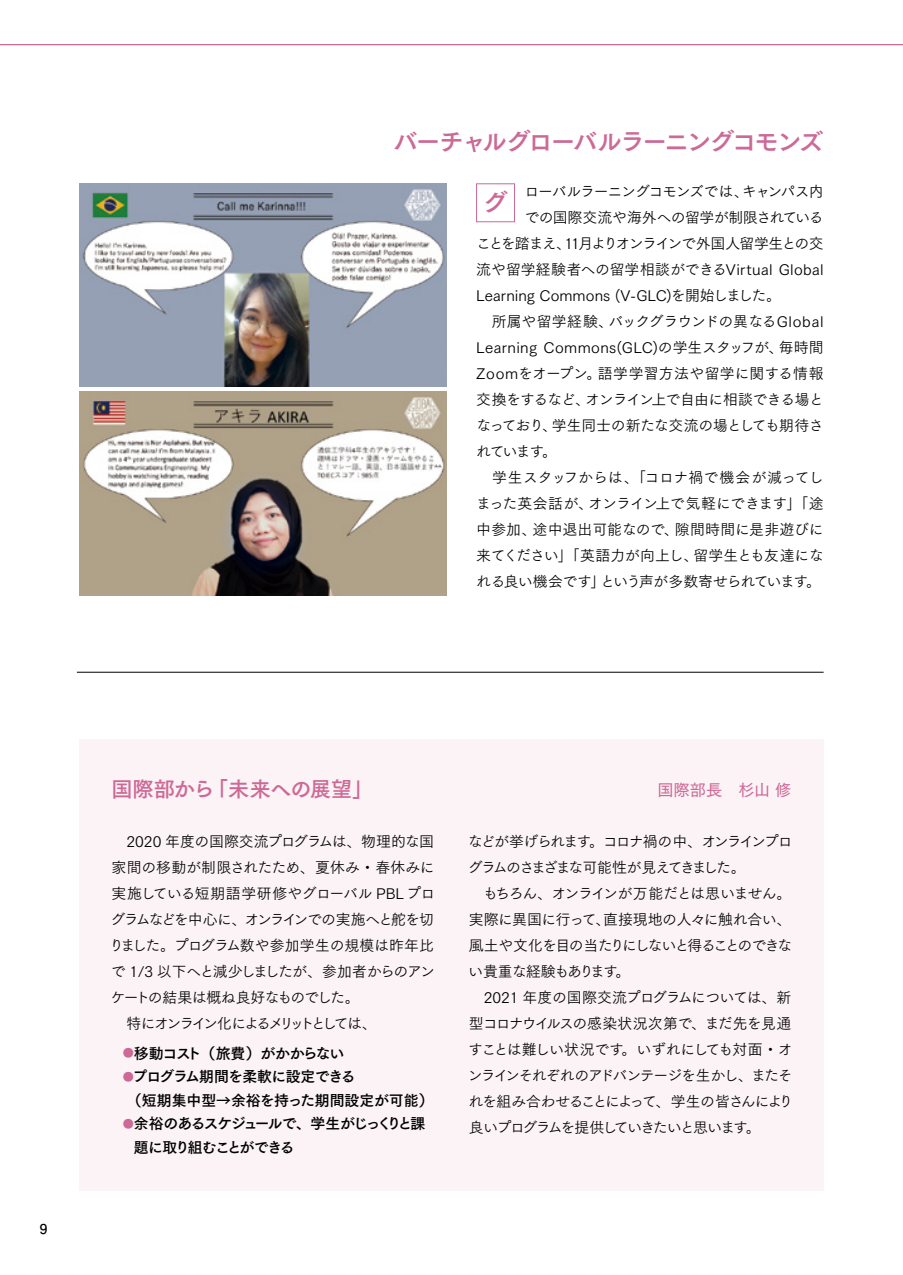
<style>
.page{position:relative;width:903px;height:1275px;background:#fff}
.page>*{position:absolute;margin:0;border:0;box-sizing:border-box;transform-origin:0 0}
.t1{font:24.85px "Tsuku Go Pro B";letter-spacing:-.095em;color:#cd6996}
.t2{font:21px "Tsuku Go Pro B";letter-spacing:-.03em;color:#cd6996}
.t3{font:16.1px "Tsuku Go Pro D";letter-spacing:.01em;color:#cd6996}
.t4{font:14.88px/26.1px "Tsuku Go Pro R";letter-spacing:-.045em;color:#000}
.t5{font:14.88px/26.1px "Tsuku Go Pro R";letter-spacing:-.07em;color:#000}
.t6{font:14.88px "Tsuku Go Pro R";letter-spacing:-.08em;color:#000}
.t7{font:14.88px/26.1px "Tsuku Go Pro R";letter-spacing:.02em;color:#000}
.t8{font:14.88px/23.6px "Tsuku Go Pro B";letter-spacing:-.04em;color:#000;text-align:center}
.t9{font:14.88px "Tsuku Go Pro R";letter-spacing:-.09em;color:#000}
.t10{font:14.88px "Tsuku Go Pro R";letter-spacing:-.005em;color:#000}
.t11{font:14.88px "Tsuku Go Pro B";letter-spacing:-.06em;color:#000}
.t12{font:14.88px "Tsuku Go Pro R";letter-spacing:.01em;color:#000}
.t13{font:14.88px "Tsuku Go Pro R";color:#000}
.t14{font:14.88px "Tsuku Go Pro R";letter-spacing:-.105em;color:#000}
.t15{font:14.88px "Tsuku Go Pro R";letter-spacing:-.115em;color:#000}
.t16{font:14.88px "Tsuku Go Pro R";letter-spacing:-.1em;color:#000}
.t17{font:14.88px "Tsuku Go Pro R";letter-spacing:-.015em;color:#000}
.t18{font:14.88px "Tsuku Go Pro R";letter-spacing:-.14em;color:#000}
.t19{font:14.88px "Tsuku Go Pro B";letter-spacing:-.12em;color:#000}
.t20{font:14.88px "Tsuku Go Pro R";letter-spacing:.015em;color:#000}
.t21{font:14.88px "Tsuku Go Pro R";letter-spacing:.025em;color:#000}
.t22{font:14.88px "Tsuku Go Pro R";letter-spacing:.005em;color:#000}
.t23{font:700 13.65px "Futo Go B101 Pr 6";color:#000}
.t24{font:11.2px "Tsuku Go Pro B";color:#cd6996}
</style>
<div class="page">
<hr style="left:0;top:44px;width:903px;height:1px;background:#cd6996">
<div style="left:79px;top:739px;width:744px;height:452px;background:#fbf3f6"></div>
<img style="left:79px;top:392px;width:367px;height:203px">
<img style="left:79px;top:184px;width:367px;height:203px">
<hr style="left:77px;top:672px;width:746px;height:1px;background:#000">
<div style="left:476px;top:184px;width:39px;height:38px;border:1px solid #cd6996"></div>
<h1 class="t1" style="left:393px;top:120px;width:432px">バーチャルグローバルラーニングコモンズ</h1>
<h1 class="t1" style="left:483px;top:181px;width:26px">グ</h1>
<p class="t6" style="left:524px;top:179px;width:226px">ローバルラーニングコモンズでは、</p>
<p class="t4" style="left:524px;top:202px;width:301px">での国際交流や海外への留学が制限されている</p>
<p class="t16" style="left:565px;top:231px;width:261px">11月よりオンラインで外国人留学生との交</p>
<p class="t4" style="left:742px;top:176px;width:83px">キャンパス内</p>
<p class="t4" style="left:476px;top:228px;width:97px">ことを踏まえ、</p>
<p class="t12" style="left:476px;top:257px;width:349px">流や留学経験者への留学相談ができるVirtual Global</p>
<p class="t13" style="left:476px;top:283px;width:306px">Learning Commons (V-GLC)を開始しました。</p>
<p class="t17" style="left:608px;top:309px;width:217px">バックグラウンドの異なるGlobal</p>
<p class="t21" style="left:476px;top:309px;width:138px">　所属や留学経験、</p>
<p class="t4" style="left:779px;top:333px;width:46px">毎時間</p>
<p class="t7" style="left:598px;top:333px;width:227px;text-indent:-121px">Learning Commons(GLC)の学生スタッフが、<br>語学学習方法や留学に関する情報</p>
<p class="t4" style="left:585px;top:359px;width:240px;text-indent:-109px">Zoomをオープン。<br>オンライン上で自由に相談できる場と</p>
<p class="t4" style="left:552px;top:385px;width:273px;text-indent:-76px">交換をするなど、<br>学生同士の新たな交流の場としても期待さ</p>
<p class="t4" style="left:476px;top:411px;width:82px;text-align:right">なっており、。</p>
<p class="t4" style="left:476px;top:437px;width:70px">れています</p>
<p class="t10" style="left:476px;top:465px;width:349px">　学生スタッフからは、「コロナ禍で機会が減ってし</p>
<p class="t4" style="left:588px;top:489px;width:237px">オンライン上で気軽にできます」「途</p>
<p class="t22" style="left:476px;top:491px;width:118px">まった英会話が、</p>
<p class="t20" style="left:675px;top:517px;width:150px">隙間時間に是非遊びに</p>
<p class="t4" style="left:476px;top:515px;width:62px">中参加、</p>
<p class="t10" style="left:533px;top:517px;width:148px">途中退出可能なので、</p>
<p class="t4" style="left:476px;top:541px;width:223px">来てください」「英語力が向上し、</p>
<p class="t4" style="left:693px;top:541px;width:132px">留学生とも友達にな</p>
<p class="t4" style="left:476px;top:567px;width:131px">れる良い機会です」</p>
<p class="t9" style="left:600px;top:569px;width:210px">という声が多数寄せられています</p>
<p class="t4" style="left:806px;top:567px;width:16px">。</p>
<p class="t23" style="left:40px;top:1217px;width:9px">9</p>
<h2 class="t2" style="left:112px;top:771px;width:104px">国際部から</h2>
<h2 class="t2" style="left:207px;top:771px;width:168px">「未来への展望」</h2>
<p class="t4" style="left:109px;top:826px;width:328px">　2020 年度の国際交流プログラムは、物理的な国家間の移動が制限されたため、夏休み・春休みに実施している短期語学研修やグローバル PBL プログラムなどを中心に、オンラインでの実施へと舵を切りました。プログラム数や参加学生の規模は昨年比で 1/3 以下へと減少しましたが、参加者からのアンケートの結果は概ね良好なものでした。<br>　特にオンライン化によるメリットとしては、</p>
<p class="t11" style="left:134px;top:1040px;width:212px">移動コスト（旅費）がかからない</p>
<p class="t24" style="left:112px;top:1043px;width:24px">　●</p>
<p class="t11" style="left:133px;top:1064px;width:225px">プログラム期間を柔軟に設定できる</p>
<p class="t24" style="left:112px;top:1067px;width:24px">　●</p>
<p class="t8" style="left:127px;top:1087px;width:308px">（短期集中型→余裕を持った期間設定が可能(余裕のあるスケジュールで、学生がじっくりと課</p>
<p class="t24" style="left:112px;top:1114px;width:24px">　●</p>
<p class="t19" style="left:134px;top:1134px;width:162px">題に取り組むことができる</p>
<p class="t3" style="left:657px;top:776px;width:135px">国際部長　杉山修</p>
<p class="t18" style="left:589px;top:829px;width:205px">。コロナ禍の中、オンラインプロ</p>
<p class="t5" style="left:468px;top:826px;width:325px">などが挙げられます<br>グラムのさまざまな可能性が見えてきました。<br>　もちろん、オンラインが万能だとは思いません。実際に異国に行って直接現地の人々に触れ合い、</p>
<p class="t4" style="left:595px;top:904px;width:16px">、</p>
<p class="t14" style="left:469px;top:933px;width:325px">風土や文化を目の当たりにしないと得ることのできな</p>
<p class="t4" style="left:616px;top:956px;width:16px">。</p>
<p class="t6" style="left:468px;top:959px;width:151px">い貴重な経験もあります</p>
<p class="t4" style="left:469px;top:983px;width:324px">　2021 年度の国際交流プログラムについては、新</p>
<p class="t4" style="left:469px;top:1009px;width:324px">型コロナウイルスの感染状況次第で、まだ先を見通</p>
<p class="t4" style="left:621px;top:1035px;width:173px">。いずれにしても対面・オ</p>
<p class="t4" style="left:468px;top:1035px;width:157px">すことは難しい状況です</p>
<p class="t9" style="left:468px;top:1063px;width:326px">ンラインそれぞれのアドバンテージを生かし、またそ</p>
<p class="t6" style="left:468px;top:1089px;width:326px">れを組み合わせることによって、学生の皆さんにより</p>
<p class="t4" style="left:746px;top:1113px;width:16px">。</p>
<p class="t15" style="left:469px;top:1115px;width:281px">良いプログラムを提供していきたいと思います</p>
</div>
